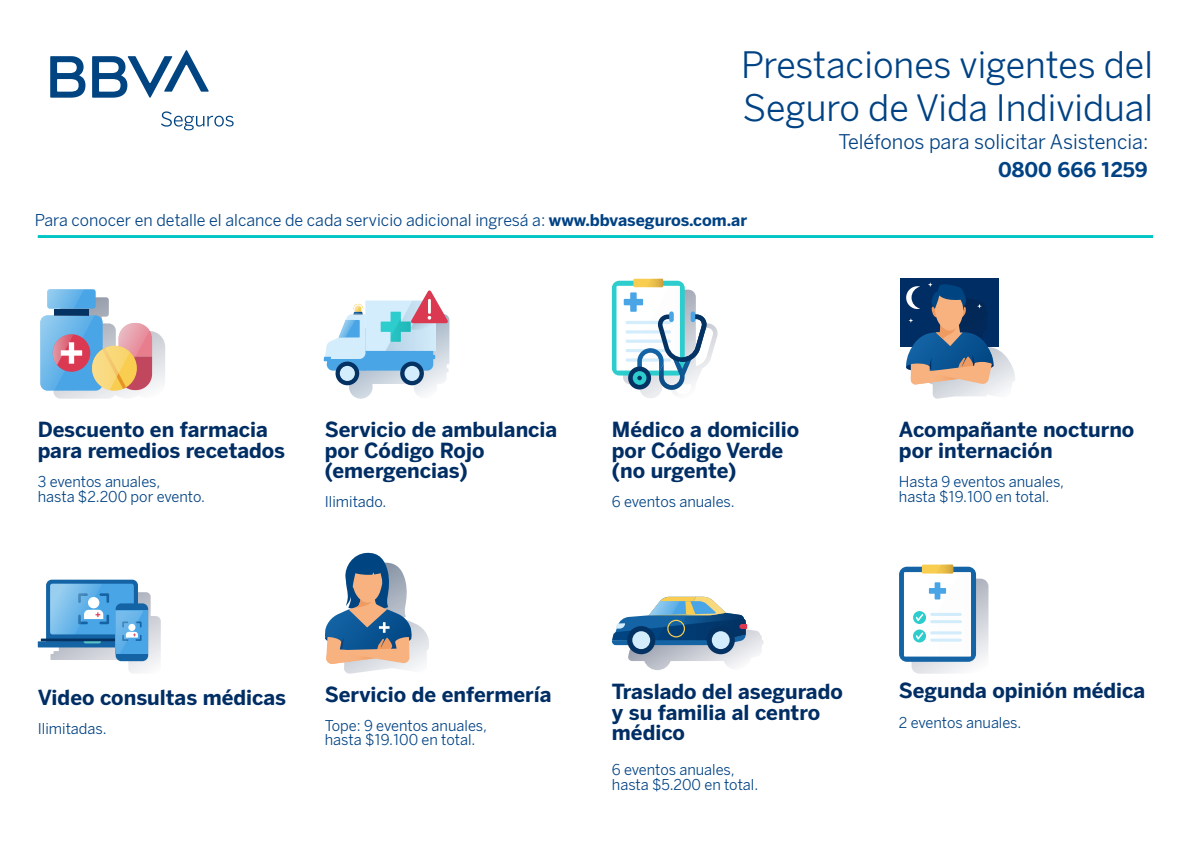
<style>
.page{position:relative;width:1191px;height:851px;background:#fff}
.page>*{position:absolute;margin:0;border:0;box-sizing:border-box;transform-origin:0 0}
.t1{font:35.6px/42.8px "BBVA Benton Sans";color:#004284}
.t2{font:700 20.4px/20.4px "BBVA Benton Sans";color:#002e64}
.t3{font:19.8px/27.8px "BBVA Benton Sans";color:#004284;text-align:right}
.t4{font:16px "BBVA Benton Sans";color:#004284}
.t5{font:14.6px/14.6px "BBVA Benton Sans";color:#004284}
.s1{font-weight:700}
</style>
<div class="page">
<div style="left:612px;top:281px;width:72px;height:94px;background:#2dcccd;border-radius:7px"></div>
<div style="left:616px;top:286px;width:64px;height:84px;background:#fff"></div>
<svg style="left:623px;top:279px;width:95px;height:119px"></svg>
<div style="left:38px;top:641px;width:108px;height:6px;background:#1464a5"></div>
<svg style="left:41px;top:579px;width:120px;height:94px"></svg>
<svg style="left:40px;top:289px;width:125px;height:109px"></svg>
<svg style="left:325px;top:552px;width:104px;height:122px"></svg>
<div style="left:900px;top:278px;width:98px;height:69px;background:#002e64"></div>
<svg style="left:906px;top:282px;width:109px;height:117px"></svg>
<svg style="left:324px;top:290px;width:125px;height:109px"></svg>
<div style="left:899px;top:566px;width:77px;height:95px;background:#1464a5;border-radius:8px"></div>
<div style="left:904px;top:572px;width:67px;height:84px;background:#fff"></div>
<svg style="left:911px;top:564px;width:77px;height:109px"></svg>
<hr style="left:930px;top:631px;width:31px;height:3px;background:#d2ecfc;border-radius:2px">
<hr style="left:930px;top:638px;width:31px;height:3px;background:#d2ecfc;border-radius:2px">
<div style="left:934px;top:582px;width:6px;height:17px;background:#49a5e6"></div>
<div style="left:929px;top:588px;width:17px;height:5px;background:#49a5e6"></div>
<svg style="left:611px;top:596px;width:152px;height:74px"></svg>
<div style="left:667px;top:619px;width:18px;height:18px;border:1px solid #f8cd51;border-radius:50%"></div>
<hr style="left:38px;top:235px;width:1115px;height:3px;background:#00c5c5">
<svg style="left:161px;top:111px;width:73px;height:19px"></svg>
<svg style="left:50px;top:56px;width:35px;height:42px"></svg>
<svg style="left:92px;top:50px;width:117px;height:48px"></svg>
<p class="t1" style="left:741px;top:44px;width:413px">Prestaciones vigentes del<br>Seguro de Vida Individual</p>
<p class="t3" style="left:838px;top:128px;width:311px">Teléfonos para solicitar Asistencia:<br><span class="s1">0800 666 1259</span></p>
<p class="t4" style="left:35px;top:210px;width:714px">Para conocer en detalle el alcance de cada servicio adicional ingresá a: <span class="s1">www.bbvaseguros.com.ar</span></p>
<p class="t2" style="left:38px;top:420px;width:249px">Descuento en farmacia para remedios recetados</p>
<p class="t5" style="left:38px;top:474px;width:169px">3 eventos anuales,<br>hasta $2.200 por evento.</p>
<p class="t2" style="left:325px;top:420px;width:234px">Servicio de ambulancia por Código Rojo (emergencias)</p>
<p class="t5" style="left:325px;top:494px;width:63px">Ilimitado.</p>
<p class="t2" style="left:612px;top:420px;width:189px">Médico a domicilio por Código Verde (no urgente)</p>
<p class="t5" style="left:612px;top:494px;width:124px">6 eventos anuales.</p>
<p class="t2" style="left:899px;top:420px;width:237px">Acompañante nocturno por internación</p>
<p class="t5" style="left:899px;top:474px;width:167px">Hasta 9 eventos anuales, hasta $19.100 en total.</p>
<p class="t2" style="left:38px;top:687px;width:250px">Video consultas médicas</p>
<p class="t5" style="left:38px;top:721px;width:70px">Ilimitadas.</p>
<p class="t2" style="left:325px;top:684px;width:228px">Servicio de enfermería</p>
<p class="t5" style="left:325px;top:718px;width:164px">Tope: 9 eventos anuales, hasta $19.100 en total.</p>
<p class="t2" style="left:612px;top:682px;width:232px">Traslado del asegurado y su familia al centro médico</p>
<p class="t5" style="left:612px;top:762px;width:148px">6 eventos anuales, hasta $5.200 en total.</p>
<p class="t2" style="left:899px;top:681px;width:248px">Segunda opinión médica</p>
<p class="t5" style="left:899px;top:714px;width:124px">2 eventos anuales.</p>
</div>
